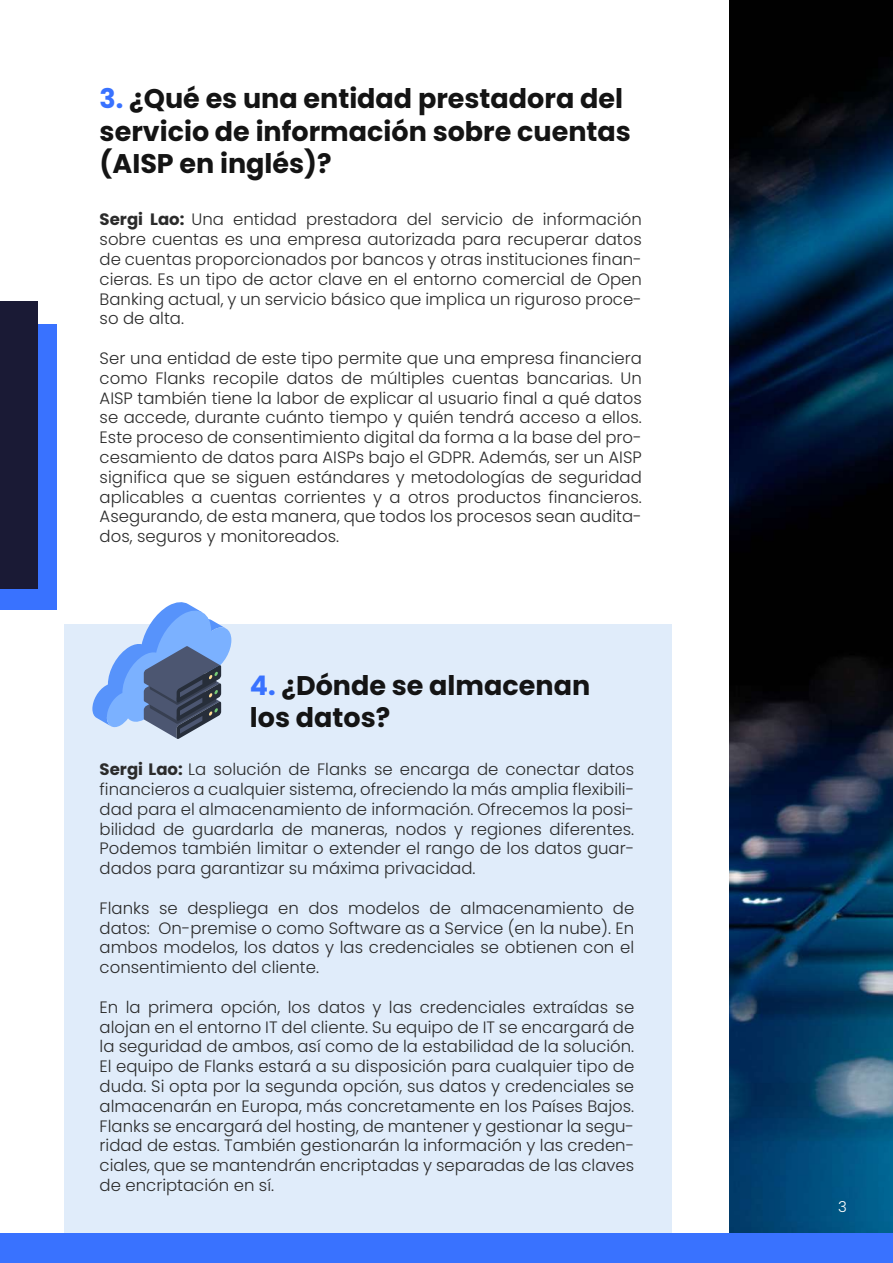
<style>
.page{position:relative;width:893px;height:1263px;background:#fff}
.page>*{position:absolute;margin:0;border:0;box-sizing:border-box;transform-origin:0 0}
.t1{font:700 27px/32.4px "Poppins";color:#141414}
.t2{font:300 16.5px/19.8px "Poppins";color:#2b2b2b;text-align:justify}
.t3{font:300 15px "Poppins";color:#fff}
.s1{color:#3972ff}
.s2{font-weight:700}
</style>
<div class="page">
<div style="left:64px;top:624px;width:607px;height:625px;background:#e0ecfa"></div>
<img style="left:729px;top:0;width:164px;height:1233px">
<div style="left:0;top:1233px;width:893px;height:30px;background:#3972ff"></div>
<svg style="left:92px;top:602px;width:139px;height:137px"></svg>
<div style="left:0;top:324px;width:57px;height:285px;background:#3972ff"></div>
<div style="left:0;top:301px;width:37px;height:288px;background:#1a1a35"></div>
<h1 class="t1" style="left:100px;top:83px;width:533px"><span class="s1">3.</span> ¿Qué es una entidad prestadora del servicio de información sobre cuentas (AISP en inglés)?</h1>
<p class="t2" style="left:100px;top:210px;width:544px"><span class="s2">Sergi Lao:</span> Una entidad prestadora del servicio de información sobre cuentas es una empresa autorizada para recuperar datos de cuentas proporcionados por bancos y otras instituciones finan&shy;cieras. Es un tipo de actor clave en el entorno comercial de Open Banking actual, y un servicio básico que implica un riguroso proce&shy;so de alta.</p>
<p class="t2" style="left:100px;top:348px;width:544px">Ser una entidad de este tipo permite que una empresa financiera como Flanks recopile datos de múltiples cuentas bancarias. Un AISP también tiene la labor de explicar al usuario final a qué datos se accede, durante cuánto tiempo y quién tendrá acceso a ellos.<br>Este proceso de consentimiento digital da forma a la base del pro&shy;cesamiento de datos para AISPs bajo el GDPR. Además, ser un AISP significa que se siguen estándares y metodologías de seguridad aplicables a cuentas corrientes y a otros productos financieros.<br>Asegurando, de esta manera, que todos los procesos sean audita&shy;dos, seguros y monitoreados.</p>
<h1 class="t1" style="left:250px;top:669px;width:342px"><span class="s1">4.</span> ¿Dónde se almacenan los datos?</h1>
<p class="t2" style="left:100px;top:760px;width:536px"><span class="s2">Sergi Lao:</span> La solución de Flanks se encarga de conectar datos financieros a cualquier sistema, ofreciendo la más amplia flexibili&shy;dad para el almacenamiento de información. Ofrecemos la posi&shy;bilidad de guardarla de maneras, nodos y regiones diferentes.<br>Podemos también limitar o extender el rango de los datos guar&shy;dados para garantizar su máxima privacidad.</p>
<p class="t2" style="left:100px;top:898px;width:536px">Flanks se despliega en dos modelos de almacenamiento de datos: On-premise o como Software as a Service (en la nube). En ambos modelos, los datos y las credenciales se obtienen con el consentimiento del cliente.</p>
<p class="t2" style="left:100px;top:997px;width:536px">En la primera opción, los datos y las credenciales extraídas se alojan en el entorno IT del cliente. Su equipo de IT se encargará de la seguridad de ambos, así como de la estabilidad de la solución.<br>El equipo de Flanks estará a su disposición para cualquier tipo de duda. Si opta por la segunda opción, sus datos y credenciales se almacenarán en Europa, más concretamente en los Países Bajos.<br>Flanks se encargará del hosting, de mantener y gestionar la segu&shy;ridad de estas. También gestionarán la información y las creden&shy;ciales, que se mantendrán encriptadas y separadas de las claves de encriptación en sí.</p>
<p class="t3" style="left:838px;top:1198px;width:10px">3</p>
</div>
